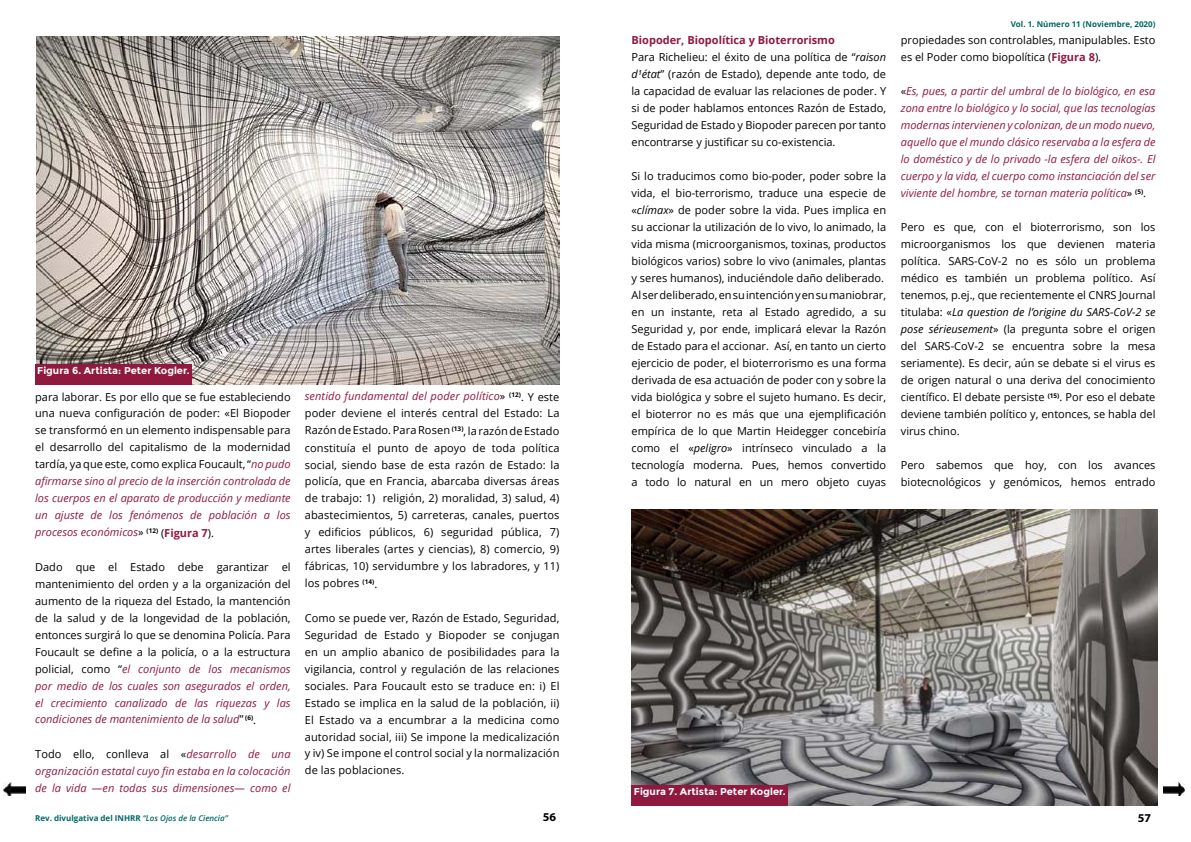
<style>
.page{position:relative;width:1191px;height:842px;background:#fff}
.page>*{position:absolute;margin:0;border:0;box-sizing:border-box;transform-origin:0 0}
.t1{font:700 12px "Myriad Pro";color:#000}
.t2{font:11px/17px "Open Sans";color:#000;text-align:justify}
.t3{font:italic 11px/17px "Open Sans";letter-spacing:.005em;color:#901940;text-align:justify}
.t4{font:700 10px "Montserrat";color:#fff}
.t5{font:700 8px "Open Sans";color:#066}
.s1{font-style:italic;color:#901940}
.s2{font-weight:700;color:#901940}
.s3{font-style:normal;color:#000}
.s4{font-weight:600;font-style:italic}
.s5{font-style:italic}
</style>
<div class="page">
<img style="left:36px;top:36px;width:523px;height:349px">
<img style="left:631px;top:510px;width:526px;height:296px">
<div style="left:35px;top:364px;width:157px;height:21px;background:#901940"></div>
<div style="left:631px;top:785px;width:157px;height:21px;background:#901940"></div>
<img style="left:4px;top:782px;width:21px;height:14px">
<img style="left:1163px;top:782px;width:21px;height:14px">
<p class="t4" style="left:37px;top:365px;width:154px">Figura 6. Artista: Peter Kogler.</p>
<p class="t2" style="left:35px;top:388px;width:257px">para laborar. Es por ello que se fue estableciendo una nueva configuración de poder: «El Biopoder se transformó en un elemento indispensable para el desarrollo del capitalismo de la modernidad tardía, ya que este, como explica Foucault, “<span class="s1">no pudo afirmarse sino al precio de la inserción controlada de los cuerpos en el aparato de producción y mediante un ajuste de los fenómenos de población a los procesos económicos</span>» <sup>(12)</sup> (<span class="s2">Figura 7</span>).</p>
<p class="t2" style="left:35px;top:558px;width:257px">Dado que el Estado debe garantizar el mantenimiento del orden y a la organización del aumento de la riqueza del Estado, la mantención de la salud y de la longevidad de la población, entonces surgirá lo que se denomina Policía. Para Foucault se define a la policía, o a la estructura policial, como “<span class="s1">el conjunto de los mecanismos por medio de los cuales son asegurados el orden, el crecimiento canalizado de las riquezas y las condiciones de mantenimiento de la salud</span>” <sup>(6)</sup>.</p>
<p class="t3" style="left:35px;top:746px;width:257px"><span class="s3">Todo ello, conlleva al «</span>desarrollo de una organización estatal cuyo fin estaba en la colocación de la vida —en todas sus dimensiones— como el</p>
<p class="t5" style="left:35px;top:814px;width:194px">Rev. divulgativa del INHRR <span class="s4">“Los Ojos de la Ciencia”</span></p>
<p class="t2" style="left:305px;top:389px;width:256px"><span class="s1">sentido fundamental del poder político</span>» <sup>(12)</sup>. Y este poder deviene el interés central del Estado: La Razón de Estado. Para Rosen <sup>(13)</sup>, la razón de Estado constituía el punto de apoyo de toda política social, siendo base de esta razón de Estado: la policía, que en Francia, abarcaba diversas áreas de trabajo: 1) religión, 2) moralidad, 3) salud, 4) abastecimientos, 5) carreteras, canales, puertos y edificios públicos, 6) seguridad pública, 7) artes liberales (artes y ciencias), 8) comercio, 9) fábricas, 10) servidumbre y los labradores, y 11) los pobres <sup>(14)</sup>.</p>
<p class="t2" style="left:305px;top:609px;width:256px">Como se puede ver, Razón de Estado, Seguridad, Seguridad de Estado y Biopoder se conjugan en un amplio abanico de posibilidades para la vigilancia, control y regulación de las relaciones sociales. Para Foucault esto se traduce en: i) El Estado se implica en la salud de la población, ii)<br>El Estado va a encumbrar a la medicina como autoridad social, iii) Se impone la medicalización y iv) Se impone el control social y la normalización de las poblaciones.</p>
<p class="t2" style="left:631px;top:32px;width:256px;text-align:left"><span class="s2">Biopoder, Biopolítica y Bioterrorismo<br></span>Para Richelieu: el éxito de una política de “<span class="s5">raison d¹état</span>” (razón de Estado), depende ante todo, de la capacidad de evaluar las relaciones de poder. Y si de poder hablamos entonces Razón de Estado, Seguridad de Estado y Biopoder parecen por tanto encontrarse y justificar su co-existencia.</p>
<p class="t2" style="left:631px;top:168px;width:256px;text-align:left">Si lo traducimos como bio-poder, poder sobre la vida, el bio-terrorismo, traduce una especie de «<span class="s5">clímax</span>» de poder sobre la vida. Pues implica en su accionar la utilización de lo vivo, lo animado, la vida misma (microorganismos, toxinas, productos biológicos varios) sobre lo vivo (animales, plantas y seres humanos), induciéndole daño deliberado.<br>Al ser deliberado, en su intención y en su maniobrar, en un instante, reta al Estado agredido, a su Seguridad y, por ende, implicará elevar la Razón de Estado para el accionar. Así, en tanto un cierto ejercicio de poder, el bioterrorismo es una forma derivada de esa actuación de poder con y sobre la vida biológica y sobre el sujeto humano. Es decir, el bioterror no es más que una ejemplificación empírica de lo que Martin Heidegger concebiría como el «<span class="s5">peligro</span>» intrínseco vinculado a la tecnología moderna. Pues, hemos convertido a todo lo natural en un mero objeto cuyas</p>
<p class="t5" style="left:1010px;top:21px;width:146px">Vol. 1. Número 11 (Noviembre, 2020)</p>
<p class="t2" style="left:901px;top:31px;width:256px">propiedades son controlables, manipulables. Esto es el Poder como biopolítica (<span class="s2">Figura 8</span>).</p>
<p class="t3" style="left:901px;top:84px;width:256px"><span class="s3">«</span>Es, pues, a partir del umbral de lo biológico, en esa zona entre lo biológico y lo social, que las tecnologías modernas intervienen y colonizan, de un modo nuevo, aquello que el mundo clásico reservaba a la esfera de lo doméstico y de lo privado -la esfera del oikos-. El cuerpo y la vida, el cuerpo como instanciación del ser viviente del hombre, se tornan materia política<span class="s3">»</span> <sup>(5)</sup><span class="s3">.</span></p>
<p class="t2" style="left:900px;top:219px;width:256px">Pero es que, con el bioterrorismo, son los microorganismos los que devienen materia política. SARS-CoV-2 no es sólo un problema médico es también un problema político. Así tenemos, p.ej., que recientemente el CNRS Journal titulaba: «<span class="s5">La question de l’origine du SARS-CoV-2 se pose sérieusement</span>» (la pregunta sobre el origen del SARS-CoV-2 se encuentra sobre la mesa seriamente). Es decir, aún se debate si el virus es de origen natural o una deriva del conocimiento científico. El debate persiste <sup>(15)</sup>. Por eso el debate deviene también político y, entonces, se habla del virus chino.</p>
<p class="t2" style="left:900px;top:457px;width:256px">Pero sabemos que hoy, con los avances biotecnológicos y genómicos, hemos entrado</p>
<p class="t4" style="left:634px;top:786px;width:153px">Figura 7. Artista: Peter Kogler.</p>
<p class="t1" style="left:543px;top:810px;width:15px">56</p>
<p class="t1" style="left:1137px;top:811px;width:15px">57</p>
</div>
